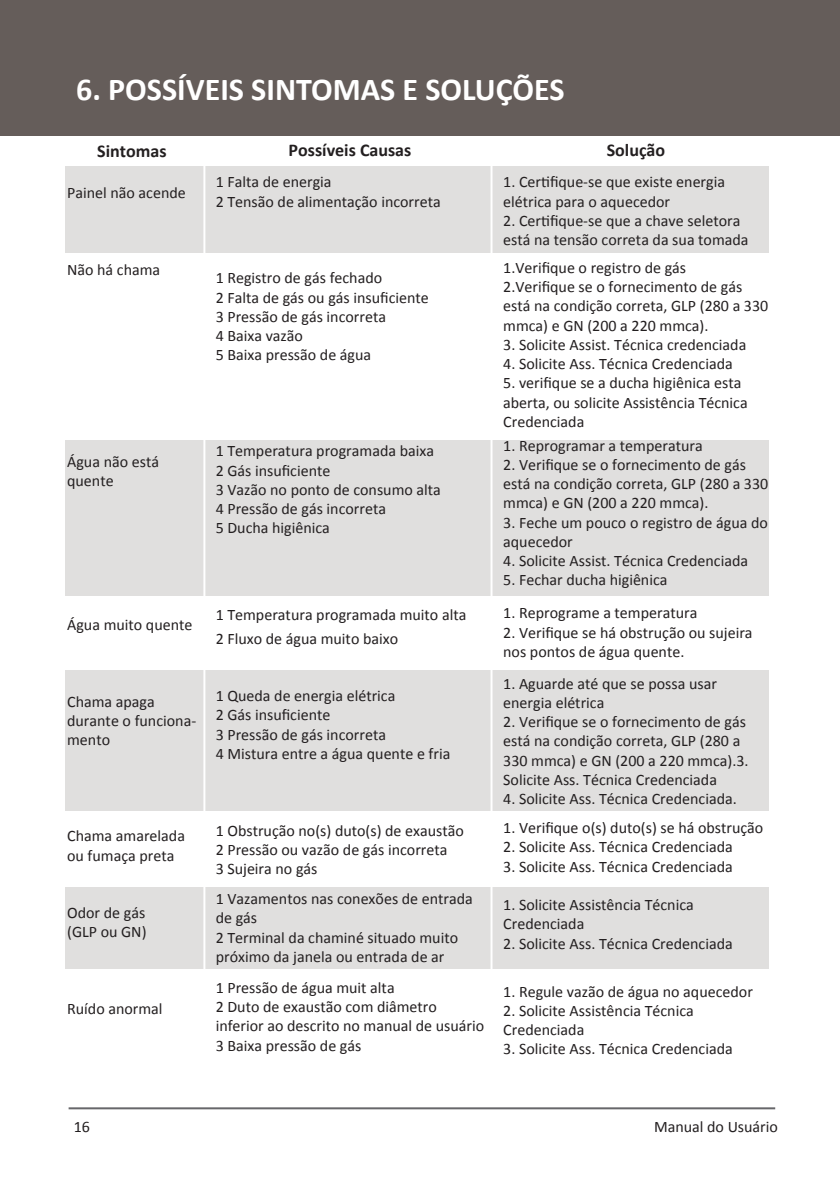
<style>
.page{position:relative;width:840px;height:1191px;background:#fff}
.page>*{position:absolute;margin:0;border:0;box-sizing:border-box;transform-origin:0 0}
.t1{font:700 32px "Calibri";color:#fff}
.t2{font:700 18px "Calibri";color:#231f20}
.t3{font:16px/19.2px "Calibri";color:#231f20}
</style>
<div class="page">
<hr style="left:69px;top:1107px;width:705px;height:2px;background:#67676a">
<div style="left:0;top:0;width:839px;height:135px;background:#655d5a"></div>
<div style="left:65px;top:888px;width:702px;height:81px;background:#e0dfde"></div>
<div style="left:65px;top:670px;width:702px;height:141px;background:#e0dfde"></div>
<div style="left:65px;top:439px;width:702px;height:156px;background:#e0dfde"></div>
<div style="left:65px;top:166px;width:702px;height:86px;background:#e0dfde"></div>
<hr style="left:203px;top:166px;width:2px;height:914px;background:#fff">
<hr style="left:490px;top:166px;width:2px;height:915px;background:#fff">
<hr style="left:839px;top:996px;width:1px;height:103px;background:#6c6d70">
<h1 class="t1" style="left:76px;top:69px;width:489px">6. POSSÍVEIS SINTOMAS E SOLUÇÕES</h1>
<p class="t2" style="left:97px;top:140px;width:71px">Sintomas</p>
<p class="t3" style="left:67px;top:183px;width:120px">Painel não acende</p>
<p class="t2" style="left:288px;top:139px;width:124px">Possíveis Causas</p>
<p class="t3" style="left:215px;top:173px;width:226px">1 Falta de energia<br>2 Tensão de alimentação incorreta</p>
<p class="t2" style="left:606px;top:139px;width:60px">Solução</p>
<p class="t3" style="left:503px;top:173px;width:223px">1. Certifique-se que existe energia elétrica para o aquecedor</p>
<p class="t3" style="left:503px;top:211px;width:247px">2. Certifique-se que a chave seletora está na tensão correta da sua tomada</p>
<p class="t3" style="left:503px;top:258px;width:266px">1.Verifique o registro de gás<br>2.Verifique se o fornecimento de gás está na condição correta, GLP (280 a 330 mmca) e GN (200 a 220 mmca).</p>
<p class="t3" style="left:503px;top:335px;width:244px">3. Solicite Assist. Técnica credenciada</p>
<p class="t3" style="left:503px;top:354px;width:231px">4. Solicite Ass. Técnica Credenciada</p>
<p class="t3" style="left:503px;top:373px;width:246px">5. verifique se a ducha higiênica esta aberta, ou solicite Assistência Técnica<br>Credenciada</p>
<p class="t3" style="left:503px;top:436px;width:201px">1. Reprogramar a temperatura</p>
<p class="t3" style="left:503px;top:455px;width:266px">2. Verifique se o fornecimento de gás está na condição correta, GLP (280 a 330 mmca) e GN (200 a 220 mmca).</p>
<p class="t3" style="left:503px;top:513px;width:266px">3. Feche um pouco o registro de água do aquecedor</p>
<p class="t3" style="left:503px;top:551px;width:246px">4. Solicite Assist. Técnica Credenciada</p>
<p class="t3" style="left:503px;top:570px;width:166px">5. Fechar ducha higiênica</p>
<p class="t3" style="left:503px;top:603px;width:195px">1. Reprograme a temperatura</p>
<p class="t3" style="left:503px;top:623px;width:251px">2. Verifique se há obstrução ou sujeira nos pontos de água quente.</p>
<p class="t3" style="left:503px;top:674px;width:215px">1. Aguarde até que se possa usar energia elétrica</p>
<p class="t3" style="left:503px;top:712px;width:247px">2. Verifique se o fornecimento de gás está na condição correta, GLP (280 a 330 mmca) e GN (200 a 220 mmca).3.<br>Solicite Ass. Técnica Credenciada</p>
<p class="t3" style="left:503px;top:789px;width:235px">4. Solicite Ass. Técnica Credenciada.</p>
<p class="t3" style="left:503px;top:818px;width:261px">1. Verifique o(s) duto(s) se há obstrução</p>
<p class="t3" style="left:503px;top:837px;width:231px">2. Solicite Ass. Técnica Credenciada</p>
<p class="t3" style="left:503px;top:857px;width:231px">3. Solicite Ass. Técnica Credenciada</p>
<p class="t3" style="left:503px;top:895px;width:192px">1. Solicite Assistência Técnica<br>Credenciada</p>
<p class="t3" style="left:503px;top:933px;width:231px">2. Solicite Ass. Técnica Credenciada</p>
<p class="t3" style="left:503px;top:981px;width:251px">1. Regule vazão de água no aquecedor</p>
<p class="t3" style="left:503px;top:1001px;width:192px">2. Solicite Assistência Técnica<br>Credenciada</p>
<p class="t3" style="left:503px;top:1039px;width:231px">3. Solicite Ass. Técnica Credenciada</p>
<p class="t3" style="left:67px;top:260px;width:95px">Não há chama</p>
<p class="t3" style="left:215px;top:269px;width:214px">1 Registro de gás fechado<br>2 Falta de gás ou gás insuficiente<br>3 Pressão de gás incorreta<br>4 Baixa vazão<br>5 Baixa pressão de água</p>
<p class="t3" style="left:215px;top:441px;width:227px">1 Temperatura programada baixa<br>2 Gás insuficiente<br>3 Vazão no ponto de consumo alta<br>4 Pressão de gás incorreta<br>5 Ducha higiênica</p>
<p class="t3" style="left:67px;top:452px;width:93px">Água não está quente</p>
<p class="t3" style="left:215px;top:602px;width:252px;line-height:24px">1 Temperatura programada muito alta<br>2 Fluxo de água muito baixo</p>
<p class="t3" style="left:67px;top:615px;width:127px">Água muito quente</p>
<p class="t3" style="left:215px;top:686px;width:236px">1 Queda de energia elétrica<br>2 Gás insuficiente<br>3 Pressão de gás incorreta<br>4 Mistura entre a água quente e fria</p>
<p class="t3" style="left:67px;top:692px;width:130px">Chama apaga durante o funciona&shy;mento</p>
<p class="t3" style="left:215px;top:821px;width:250px">1 Obstrução no(s) duto(s) de exaustão<br>2 Pressão ou vazão de gás incorreta<br>3 Sujeira no gás</p>
<p class="t3" style="left:215px;top:889px;width:259px">1 Vazamentos nas conexões de entrada de gás<br>2 Terminal da chaminé situado muito próximo da janela ou entrada de ar</p>
<p class="t3" style="left:215px;top:978px;width:270px">1 Pressão de água muit alta<br>2 Duto de exaustão com diâmetro inferior ao descrito no manual de usuário<br>3 Baixa pressão de gás</p>
<p class="t3" style="left:67px;top:826px;width:119px">Chama amarelada ou fumaça preta</p>
<p class="t3" style="left:67px;top:903px;width:81px">Odor de gás (GLP ou GN)</p>
<p class="t3" style="left:67px;top:999px;width:97px">Ruído anormal</p>
<p class="t3" style="left:74px;top:1117px;width:18px">16</p>
<p class="t3" style="left:653px;top:1117px;width:125px">Manual do Usuário</p>
</div>
